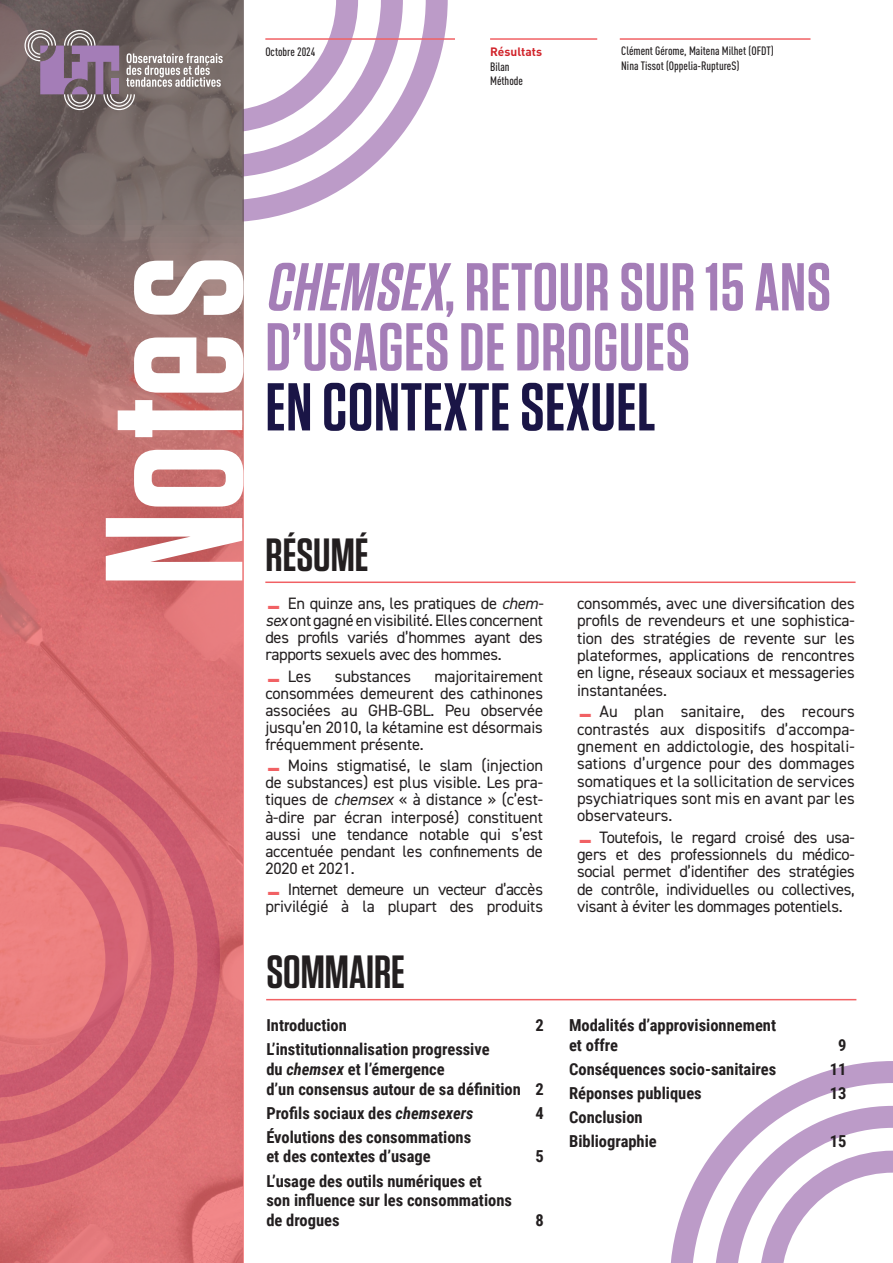
<style>
.page{position:relative;width:893px;height:1263px;background:#fff}
.page>*{position:absolute;margin:0;border:0;box-sizing:border-box;transform-origin:0 0}
.t1{font:600 195px "Tungsten";letter-spacing:.01em;color:#fff}
.t2{font:600 67.5px/60px "Tungsten";letter-spacing:.01em;color:#a47db7}
.t3{font:600 67.5px "Tungsten";letter-spacing:.01em;color:#1a1546}
.t4{font:600 46.5px "Tungsten";color:#231f20}
.t5{font:16.5px/17.1px "DIN2014";letter-spacing:-.01em;color:#231f20;text-align:justify}
.t6{font:700 16.5px/19.8px "Roboto Condensed";color:#231f20}
.t7{font:500 condensed 12px/14.4px "DIN Pro";color:#231f20}
.t8{font:700 12px "DIN Pro";color:#d1232a}
.s1{font-style:italic}
.s2{font-family:"Impact";color:#f16164}
</style>
<div class="page">
<svg style="left:243px;top:0;width:205px;height:222px"></svg>
<svg style="left:243px;top:0;width:160px;height:177px"></svg>
<hr style="left:265px;top:581px;width:590px;height:2px;background:#f16164">
<hr style="left:266px;top:999px;width:590px;height:1px;background:#f16164">
<hr style="left:265px;top:38px;width:190px;height:2px;background:#f16164">
<hr style="left:490px;top:38px;width:107px;height:2px;background:#f16164">
<hr style="left:620px;top:38px;width:190px;height:2px;background:#f16164">
<svg style="left:0;top:0;width:243px;height:1263px;background:#b46e6e"></svg>
<svg style="left:24px;top:30px;width:199px;height:80px;background:#877880"></svg>
<svg style="left:670px;top:1061px;width:223px;height:202px"></svg>
<svg style="left:0;top:731px;width:220px;height:459px;background:#d66971"></svg>
<svg style="left:0;top:777px;width:174px;height:367px;background:#db6d76"></svg>
<p class="t7" style="left:265px;top:43px;width:52px">Octobre 2024</p>
<p class="t8" style="left:490px;top:44px;width:54px">Résultats</p>
<p class="t7" style="left:490px;top:58px;width:34px">Bilan<br>Méthode</p>
<p class="t7" style="left:621px;top:43px;width:154px">Clément Gérome, Maitena Milhet (OFDT)<br>Nina Tissot (Oppelia-RuptureS)</p>
<h1 class="t1" style="left:72px;top:587px;width:333px;rotate:-90deg">Notes</h1>
<h2 class="t2" style="left:266px;top:258px;width:567px"><span class="s1">CHEMSEX</span>, RETOUR SUR 15 ANS<br>D’USAGES DE DROGUES</h2>
<h2 class="t3" style="left:266px;top:371px;width:392px">EN CONTEXTE SEXUEL</h2>
<h3 class="t4" style="left:266px;top:531px;width:105px">RÉSUMÉ</h3>
<p class="t5" style="left:265px;top:594px;width:279px"><span class="s2">▬</span> En quinze ans, les pratiques de <span class="s1">chem&shy;sex</span> ont gagné en visibilité. Elles concernent des profils variés d’hommes ayant des rapports sexuels avec des hommes.</p>
<p class="t5" style="left:265px;top:667px;width:48px"><span class="s2">▬</span> Les</p>
<p class="t5" style="left:335px;top:667px;width:78px">substances</p>
<p class="t5" style="left:265px;top:667px;width:279px;text-indent:169px">majoritairement consommées demeurent des cathinones associées au GHB-GBL. Peu observée jusqu’en 2010, la kétamine est désormais fréquemment présente.</p>
<p class="t5" style="left:265px;top:757px;width:279px"><span class="s2">▬</span> Moins stigmatisé, le slam (injection de substances) est plus visible. Les pra&shy;tiques de <span class="s1">chemsex</span> « à distance » (c’est&shy;à-dire par écran interposé) constituent aussi une tendance notable qui s’est accentuée pendant les confinements de 2020 et 2021.</p>
<p class="t5" style="left:265px;top:880px;width:279px"><span class="s2">▬</span> Internet demeure un vecteur d’accès privilégié à la plupart des produits</p>
<h3 class="t4" style="left:266px;top:947px;width:140px">SOMMAIRE</h3>
<p class="t6" style="left:266px;top:1014px;width:82px">Introduction</p>
<p class="t6" style="left:536px;top:1014px;width:10px">2</p>
<p class="t6" style="left:266px;top:1038px;width:279px">L’institutionnalisation progressive<br>du <span class="s1">chemsex</span> et l’émergence<br>d’un consensus autour de sa définition 2</p>
<p class="t6" style="left:266px;top:1102px;width:209px">Profils sociaux des <span class="s1">chemsexers</span></p>
<p class="t6" style="left:536px;top:1102px;width:10px">4</p>
<p class="t6" style="left:266px;top:1126px;width:206px">Évolutions des consommations et des contextes d’usage</p>
<p class="t6" style="left:536px;top:1146px;width:10px">5</p>
<p class="t6" style="left:266px;top:1170px;width:247px">L’usage des outils numériques et<br>son influence sur les consommations de drogues</p>
<p class="t6" style="left:536px;top:1210px;width:10px">8</p>
<p class="t5" style="left:577px;top:594px;width:279px">consommés, avec une diversification des profils de revendeurs et une sophistica&shy;tion des stratégies de revente sur les plateformes, applications de rencontres en ligne, réseaux sociaux et messageries instantanées.</p>
<p class="t5" style="left:577px;top:703px;width:279px"><span class="s2">▬</span> Au plan sanitaire, des recours contrastés aux dispositifs d’accompa&shy;gnement en addictologie, des hospitali&shy;sations d’urgence pour des dommages somatiques et la sollicitation de services psychiatriques sont mis en avant par les observateurs.</p>
<p class="t5" style="left:577px;top:828px;width:279px"><span class="s2">▬</span> Toutefois, le regard croisé des usa&shy;gers et des professionnels du médico&shy;social permet d’identifier des stratégies de contrôle, individuelles ou collectives, visant à éviter les dommages potentiels.</p>
<p class="t6" style="left:569px;top:1014px;width:208px">Modalités d’approvisionnement et offre</p>
<p class="t6" style="left:838px;top:1034px;width:10px">9</p>
<p class="t6" style="left:569px;top:1058px;width:209px">Conséquences socio-sanitaires</p>
<p class="t6" style="left:830px;top:1058px;width:18px">11</p>
<p class="t6" style="left:569px;top:1082px;width:134px">Réponses publiques</p>
<p class="t6" style="left:830px;top:1082px;width:18px">13</p>
<p class="t6" style="left:569px;top:1104px;width:89px;line-height:24px">Conclusion<br>Bibliographie</p>
<p class="t6" style="left:830px;top:1130px;width:18px">15</p>
</div>
